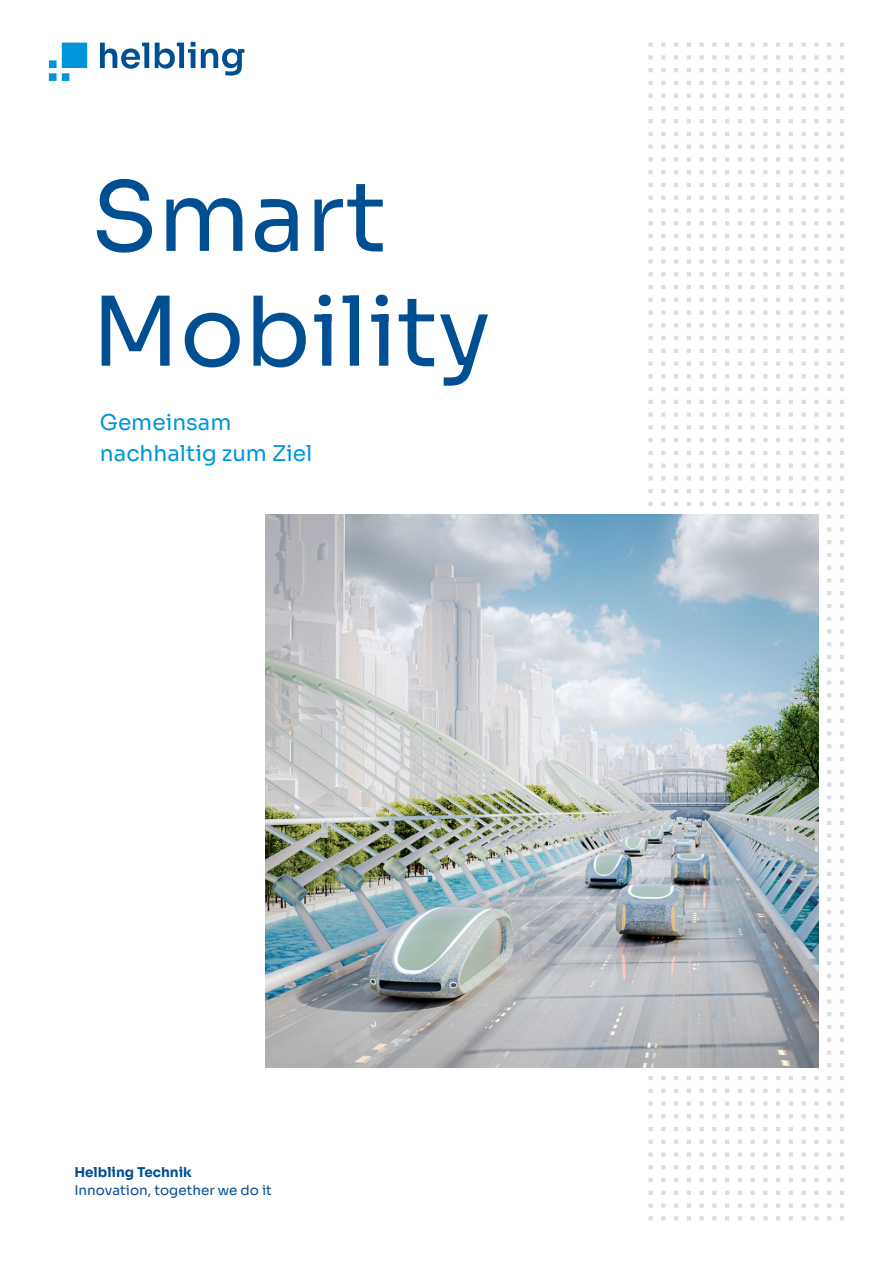
<style>
.page{position:relative;width:893px;height:1263px;background:#fff}
.page>*{position:absolute;margin:0;border:0;box-sizing:border-box;transform-origin:0 0}
.H1___64_pt{font:96px/114.8px "Sora";color:#004f92}
.Lead1_Quote___14_5_pt{font:21.75px/32px "Sora";color:#0095d9}
.Abbinder__Claim___9_pt{font:13.5px "Sora";color:#004f92}
.Abbinder__Claim___9_pt-2{font:700 13.5px "Sora";color:#004f92}
</style>
<div class="page">
<svg style="left:49px;top:43px;width:38px;height:38px"></svg>
<svg style="left:100px;top:42px;width:144px;height:34px"></svg>
<svg style="left:648px;top:43px;width:196px;height:1177px"></svg>
<img style="left:266px;top:514px;width:553px;height:553px">
<p class="H1___64_pt" style="left:91px;top:150px;width:401px">Smart<br>Mobility</p>
<p class="Lead1_Quote___14_5_pt" style="left:100px;top:404px;width:214px">Gemeinsam nachhaltig zum Ziel</p>
<p class="Abbinder__Claim___9_pt-2" style="left:74px;top:1161px;width:119px">Helbling Technik</p>
<p class="Abbinder__Claim___9_pt" style="left:74px;top:1179px;width:199px">Innovation, together we do it</p>
</div>
